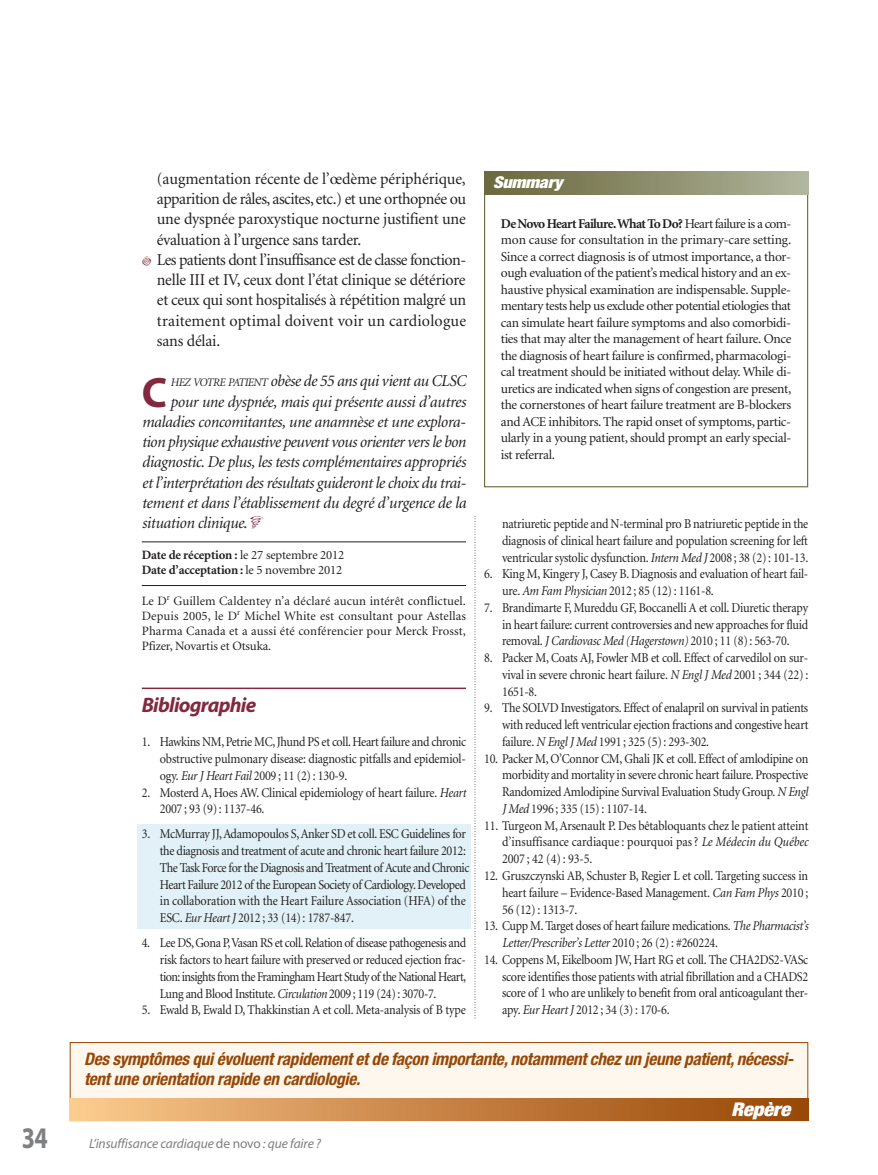
<style>
.page{position:relative;width:878px;height:1175px;background:#fff}
.page>*{position:absolute;margin:0;border:0;box-sizing:border-box;transform-origin:0 0}
.t1{font:700 42.6px "Myriad Pro";color:#82293f}
.t2{font:700 30px "Myriad Pro";color:#7d7f81;scale:.8 1}
.t3{font:italic 700 21px "Myriad Pro";letter-spacing:-.035em;color:#82293f}
.t4{font:italic 900 condensed 18.9px "Helvetica Neue";letter-spacing:-.015em;color:#fff;scale:1.11 1}
.t5{font:italic 700 condensed 17.25px/20.2px "Helvetica Neue";letter-spacing:-.015em;color:#974705}
.t6{font:16.5px/20.2px "Minion";letter-spacing:-.015em;color:#231f20}
.t7{font:italic 16.5px "Minion";letter-spacing:-.02em;color:#231f20}
.t8{font:italic 900 condensed 16.2px "Helvetica Neue";letter-spacing:-.015em;color:#fff;scale:1.11 1}
.t9{font:13.5px/16.8px "Minion";letter-spacing:-.02em;color:#231f20;text-align:justify;scale:.9 1}
.t10{font:13.5px/16.5px "Minion";letter-spacing:-.02em;color:#231f20;text-align:justify}
.t11{font:italic 13.5px "Myriad Pro";letter-spacing:-.01em;color:#7d7f81}
.t12{font:12.75px/15px "Minion";letter-spacing:-.005em;color:#231f20;text-align:justify}
.t13{font:700 12.75px/15px "Minion";letter-spacing:-.01em;color:#231f20}
.s1{font-size:11.55px}
.s2{font-style:normal}
.s3{font-weight:400}
.s4{font-style:italic}
.s5{font-weight:700}
</style>
<div class="page">
<div style="left:137px;top:824px;width:333px;height:104px;background:#e2f1f7"></div>
<hr style="left:142px;top:541px;width:324px;height:1px;background:#231f20">
<hr style="left:142px;top:585px;width:324px;height:1px;background:#231f20">
<hr style="left:142px;top:687px;width:324px;height:2px;background:#82293f">
<svg style="left:474px;top:516px;width:1px;height:503px"></svg>
<div style="left:70px;top:1042px;width:737px;height:78px;background:#fef7ed"></div>
<div style="left:70px;top:1042px;width:738px;height:78px;border:1px solid #974705"></div>
<div style="left:70px;top:1098px;width:738px;height:22px;background:linear-gradient(to right,#fbc78c,#964403)"></div>
<div style="left:484px;top:172px;width:324px;height:22px;background:linear-gradient(to right,#69673b,#afb49b)"></div>
<h2 class="t2" style="left:22px;top:1126px;width:34px">34</h2>
<p class="t6" style="left:157px;top:170px;width:311px">(augmentation récente de l’œdème périphérique, apparition de râles, ascites, etc.) et une orthopnée ou une dyspnée paroxystique nocturne justifient une évaluation à l’urgence sans tarder.<br>Les patients dont l’insuffisance est de classe fonction&shy;nelle III et IV, ceux dont l’état clinique se détériore et ceux qui sont hospitalisés à répétition malgré un traitement optimal doivent voir un cardiologue sans délai.</p>
<h1 class="t1" style="left:142px;top:376px;width:27px">C</h1>
<p class="t7" style="left:170px;top:375px;width:297px"><span class="s1">HEZ VOTRE PATIENT</span> obèse de 55 ans qui vient au CLSC</p>
<p class="t7" style="left:170px;top:395px;width:297px">pour une dyspnée, mais qui présente aussi d’au tres</p>
<p class="t7" style="left:142px;top:415px;width:325px">maladies concomitantes, une anamnèse et une explora-</p>
<p class="t7" style="left:142px;top:435px;width:325px">tion physique exhaustive peuvent vous orienter vers le bon</p>
<p class="t7" style="left:142px;top:456px;width:325px">diagnostic. De plus, les tests complémentaires appropriés</p>
<p class="t7" style="left:142px;top:476px;width:325px">et l’interprétation des résultats guideront le choix du trai-</p>
<p class="t7" style="left:142px;top:496px;width:326px">tement et dans l’établissement du degré d’urgence de la</p>
<p class="t7" style="left:142px;top:516px;width:107px">situation clinique<span class="s2">.</span></p>
<p class="t13" style="left:142px;top:548px;width:204px">Date de réception : <span class="s3">le 27 septembre 2012<br></span>Date d’acceptation : <span class="s3">le 5 novembre 2012</span></p>
<p class="t12" style="left:142px;top:594px;width:326px">Le D<sup>r</sup> Guillem Caldentey n’a déclaré aucun intérêt conflictuel.<br>Depuis 2005, le D<sup>r</sup> Michel White est consultant pour Astellas Pharma Canada et a aussi été conférencier pour Merck Frosst, Pfizer, Novartis et Otsuka.</p>
<h3 class="t3" style="left:142px;top:696px;width:116px">Bibliographie</h3>
<p class="t9" style="left:160px;top:734px;width:342px;text-indent:-18px">1. Hawkins NM, Petrie MC, Jhund PS et coll. Heart failure and chronic obstructive pulmonary disease: diagnostic pitfalls and epidemiol&shy;ogy. <span class="s4">Eur J Heart Fail</span> 2009 ; 11 (2) : 130-9.</p>
<p class="t9" style="left:160px;top:785px;width:341px;text-indent:-18px">2. Mosterd A, Hoes AW. Clinical epidemiology of heart failure. <span class="s4">Heart<br></span>2007 ; 93 (9) : 1137-46.</p>
<p class="t9" style="left:160px;top:826px;width:345px;text-align:left;text-indent:-18px">3. McMurray JJ, Adamopoulos S, Anker SD et coll. ESC Guidelines for the diagnosis and treatment of acute and chronic heart failure 2012:<br>The Task Force for the Diagnosis and Treatment of Acute and Chron ic Heart Failure 2012 of the European Society of Cardiology. Developed in collaboration with the Heart Failure Association (HFA) of the ESC. <span class="s4">Eur Heart J</span> 2012 ; 33 (14) : 1787-847.</p>
<p class="t9" style="left:160px;top:935px;width:342px;text-indent:-18px">4. Lee DS, Gona P, Vasan RS et coll. Relation of disease pathogenesis and risk factors to heart failure with preserved or reduced ejection frac&shy;tion: insights from the Framingham Heart Study of the National Heart, Lung and Blood Institute. <span class="s4">Circulation</span> 2009 ; 119 (24) : 3070-7.</p>
<p class="t9" style="left:142px;top:1002px;width:362px">5. Ewald B, Ewald D, Thakkinstian A et coll. Meta-analysis of B type</p>
<p class="t8" style="left:493px;top:177px;width:64px">Summary</p>
<p class="t10" style="left:501px;top:216px;width:292px"><span class="s5">De Novo Heart Failure. What To Do?</span> Heart failure is a com&shy;mon cause for consultation in the primary-care setting.<br>Since a correct diagnosis is of utmost importance, a thor&shy;ough evaluation of the patient’s medical history and an ex&shy;haustive physical examination are indispensable. Supple - mentary tests help us exclude other potential etiologies that can simulate heart failure symptoms and also comorbidi&shy;ties that may alter the management of heart failure. Once the diagnosis of heart failure is confirmed, pharmacologi&shy;cal treatment should be initiated without delay. While di&shy;uretics are indicated when signs of congestion are present, the cornerstones of heart failure treatment are B-blockers and ACE inhibitors. The rapid onset of symptoms, partic&shy;ularly in a young patient, should prompt an early special&shy;ist referral.</p>
<p class="t9" style="left:502px;top:516px;width:342px">natriuretic peptide and N-terminal pro B natriuretic peptide in the diagnosis of clinical heart failure and population screening for left ventricular systolic dysfunction. <span class="s4">Intern Med J</span> 2008 ; 38 (2) : 101-13.</p>
<p class="t9" style="left:502px;top:566px;width:342px;text-indent:-18px">6. King M, Kingery J, Casey B. Diagnosis and evaluation of heart fail&shy;ure. <span class="s4">Am Fam Physician</span> 2012 ; 85 (12) : 1161-8.</p>
<p class="t9" style="left:502px;top:600px;width:342px;text-indent:-18px">7. Brandimarte F, Mureddu GF, Boccanelli A et coll. Diuretic therapy in heart failure: current controversies and new approaches for fluid removal. <span class="s4">J Cardiovasc Med (Hagerstown)</span> 2010 ; 11 (8) : 563-70.</p>
<p class="t9" style="left:502px;top:650px;width:342px;text-indent:-18px">8. Packer M, Coats AJ, Fowler MB et coll. Effect of carvedilol on sur&shy;vival in severe chronic heart failure. <span class="s4">N Engl J Med</span> 2001 ; 344 (22) :<br>1651-8.</p>
<p class="t9" style="left:502px;top:700px;width:342px;text-indent:-18px">9. The SOLVD Investigators. Effect of enalapril on survival in patients with reduced left ventricular ejection fractions and congestive heart failure. <span class="s4">N Engl J Med</span> 1991 ; 325 (5) : 293-302.</p>
<p class="t9" style="left:502px;top:751px;width:342px;text-indent:-18px">10. Packer M, O’Connor CM, Ghali JK et coll. Effect of amlodipine on morbidity and mortality in severe chronic heart failure. Prospective Randomized Amlodipine Survival Evaluation Study Group. <span class="s4">N Engl J Med</span> 1996 ; 335 (15) : 1107-14.</p>
<p class="t9" style="left:502px;top:818px;width:342px;text-indent:-18px">11. Turgeon M, Arsenault P. Des bêtabloquants chez le patient atteint d’insuffisance cardiaque : pourquoi pas ? <span class="s4">Le Médecin du Québec </span>2007 ; 42 (4) : 93-5.</p>
<p class="t9" style="left:502px;top:868px;width:341px;text-indent:-18px">12. Gruszczynski AB, Schuster B, Regier L et coll. Targeting success in heart failure – Evidence-Based Management. <span class="s4">Can Fam Phys</span> 2010 ; 56 (12) : 1313-7.</p>
<p class="t9" style="left:502px;top:918px;width:341px;text-indent:-18px">13. Cupp M. Target doses of heart failure medications. <span class="s4">The Pharmacist’s<br>Letter/Prescriber’s Letter</span> 2010 ; 26 (2) : #260224.</p>
<p class="t9" style="left:502px;top:952px;width:342px;text-indent:-18px">14. Coppens M, Eikelboom JW, Hart RG et coll. The CHA2DS2-VASc score identifies those patients with atrial fibrillation and a CHADS2 score of 1 who are unlikely to benefit from oral anticoagulant ther&shy;apy. <span class="s4">Eur Heart J</span> 2012 ; 34 (3) : 170-6.</p>
<p class="t5" style="left:84px;top:1050px;width:708px">Des symptômes qui évoluent rapidement et de façon importante, notamment chez un jeune patient, nécessi&shy;tent une orientation rapide en cardiologie.</p>
<h3 class="t4" style="left:731px;top:1102px;width:55px">Repère</h3>
<p class="t11" style="left:89px;top:1138px;width:233px">L’insuffisance cardiaque <span class="s2">de novo</span> : que faire ?</p>
</div>
